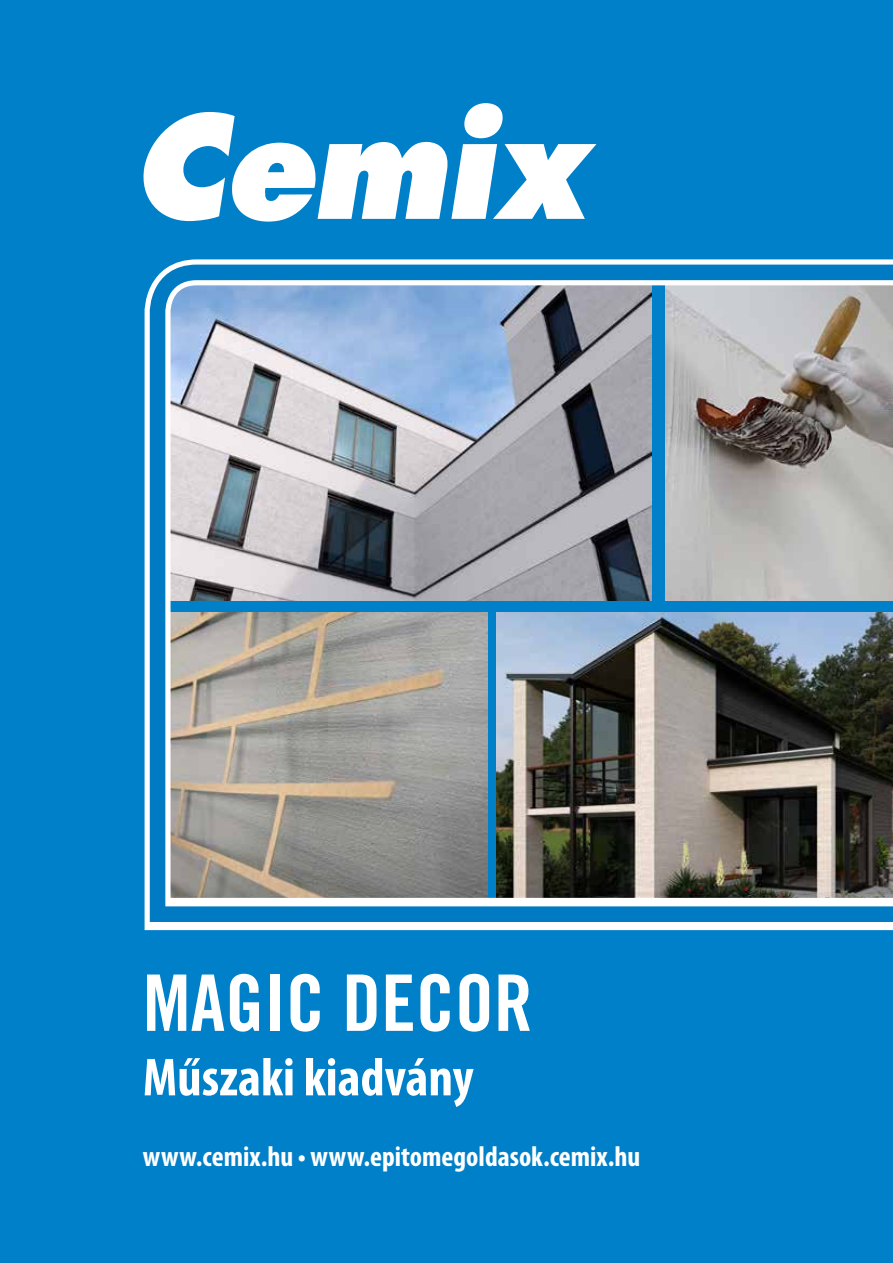
<style>
.page{position:relative;width:893px;height:1263px;background:#0080c9}
.page>*{position:absolute;margin:0;border:0;box-sizing:border-box;transform-origin:0 0}
.t1{font:78px "Trade Gothic LT Std Bd Cn 20";color:#fff}
.t2{font:700 condensed 54px "Myriad Pro";color:#fff}
.t3{font:700 condensed 28.5px "Myriad Pro";color:#fff}
</style>
<div class="page">
<svg style="left:145px;top:259px;width:748px;height:671px;background:#ebf4fa"></svg>
<img style="left:150px;top:265px;width:743px;height:657px">
<svg style="left:143px;top:103px;width:453px;height:119px"></svg>
<h1 class="t1" style="left:143px;top:958px;width:391px">MAGIC DECOR</h1>
<h2 class="t2" style="left:143px;top:1050px;width:332px">Műszaki kiadvány</h2>
<p class="t3" style="left:143px;top:1142px;width:499px">www.cemix.hu • www.epitomegoldasok.cemix.hu</p>
</div>
